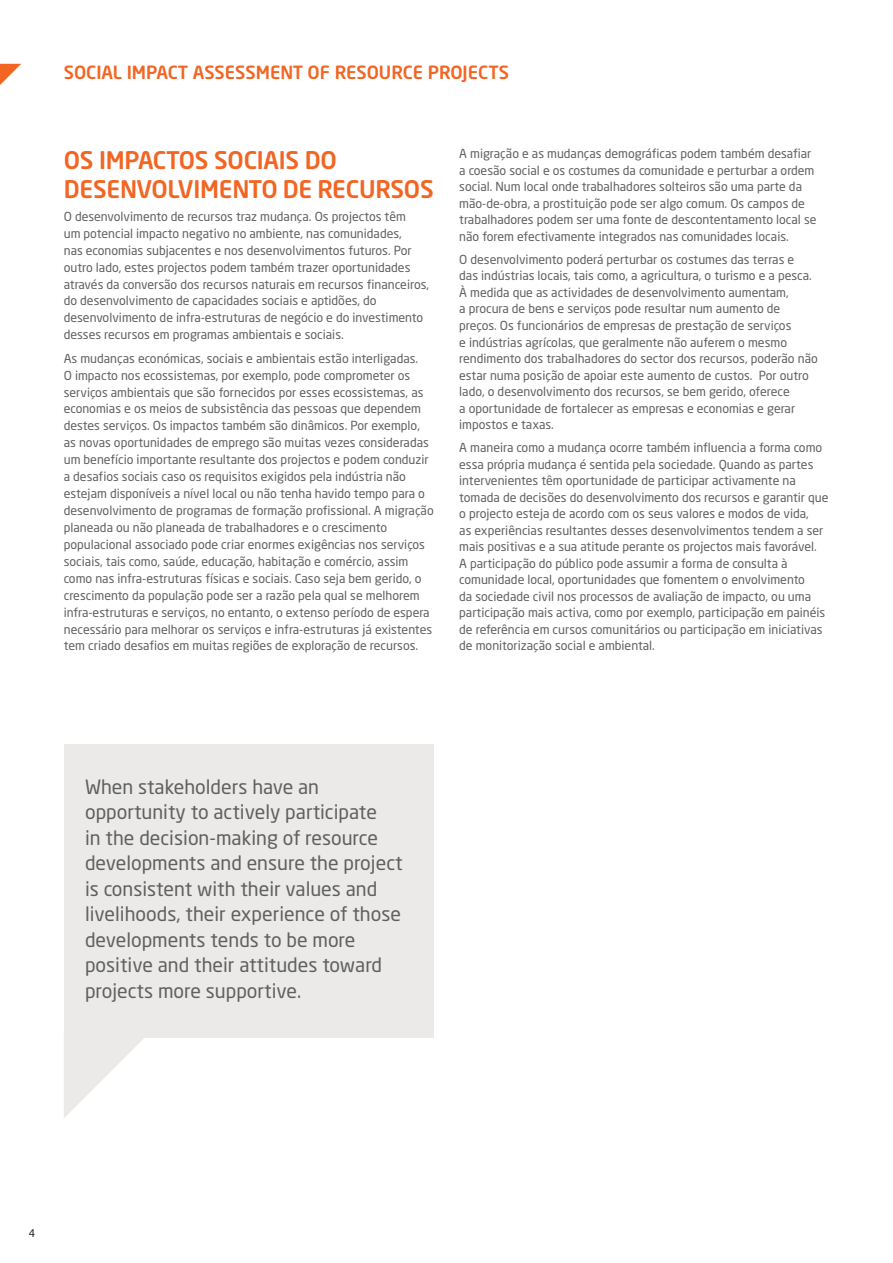
<style>
.page{position:relative;width:893px;height:1263px;background:#fff}
.page>*{position:absolute;margin:0;border:0;box-sizing:border-box;transform-origin:0 0}
.t1{font:500 24px/29px "Neo Sans";letter-spacing:-.01em;color:#f26522}
.t2{font:19.5px/25.5px "Neo Sans";color:#5f6060}
.t3{font:500 18px "Neo Sans";color:#f26522}
.t4{font:12.3px/16.5px "Neo Sans";color:#5f6060}
.t5{font:10.5px "Neo Sans";color:#231f20}
</style>
<div class="page">
<svg style="left:64px;top:1037px;width:85px;height:81px"></svg>
<svg style="left:0;top:64px;width:21px;height:21px"></svg>
<div style="left:64px;top:744px;width:370px;height:293px;background:#ebeae9"></div>
<h3 class="t3" style="left:64px;top:61px;width:447px">SOCIAL IMPACT ASSESSMENT OF RESOURCE PROJECTS</h3>
<h1 class="t1" style="left:64px;top:145px;width:371px">OS IMPACTOS SOCIAIS DO<br>DESENVOLVIMENTO DE RECURSOS</h1>
<p class="t4" style="left:64px;top:208px;width:367px;line-height:17px">O desenvolvimento de recursos traz mudança. Os projectos têm<br>um potencial impacto negativo no ambiente, nas comunidades,<br>nas economias subjacentes e nos desenvolvimentos futuros. Por outro lado, estes projectos podem também trazer oportunidades através da conversão dos recursos naturais em recursos financeiros, do desenvolvimento de capacidades sociais e aptidões, do desenvolvimento de infra-estruturas de negócio e do investimento desses recursos em programas ambientais e sociais.</p>
<p class="t4" style="left:64px;top:349px;width:371px;line-height:17px">As mudanças económicas, sociais e ambientais estão interligadas.<br>O impacto nos ecossistemas, por exemplo, pode comprometer os serviços ambientais que são fornecidos por esses ecossistemas, as economias e os meios de subsistência das pessoas que dependem destes serviços. Os impactos também são dinâmicos. Por exemplo, as novas oportunidades de emprego são muitas vezes consideradas um benefício importante resultante dos projectos e podem conduzir a desafios sociais caso os requisitos exigidos pela indústria não estejam disponíveis a nível local ou não tenha havido tempo para o desenvolvimento de programas de formação profissional. A migração planeada ou não planeada de trabalhadores e o crescimento populacional associado pode criar enormes exigências nos serviços sociais, tais como, saúde, educação, habitação e comércio, assim como nas infra-estruturas físicas e sociais. Caso seja bem gerido, o crescimento da população pode ser a razão pela qual se melhorem infra-estruturas e serviços, no entanto, o extenso período de espera necessário para melhorar os serviços e infra-estruturas já existentes tem criado desafios em muitas regiões de exploração de recursos.</p>
<p class="t4" style="left:459px;top:145px;width:359px">A migração e as mudanças demográficas podem também desafiar a coesão social e os costumes da comunidade e perturbar a ordem social. Num local onde trabalhadores solteiros são uma parte da mão-de-obra, a prostituição pode ser algo comum. Os campos de trabalhadores podem ser uma fonte de descontentamento local se não forem efectivamente integrados nas comunidades locais.</p>
<p class="t4" style="left:459px;top:251px;width:360px">O desenvolvimento poderá perturbar os costumes das terras e<br>das indústrias locais, tais como, a agricultura, o turismo e a pesca.<br>À medida que as actividades de desenvolvimento aumentam,<br>a procura de bens e serviços pode resultar num aumento de preços. Os funcionários de empresas de prestação de serviços<br>e indústrias agrícolas, que geralmente não auferem o mesmo rendimento dos trabalhadores do sector dos recursos, poderão não estar numa posição de apoiar este aumento de custos. Por outro lado, o desenvolvimento dos recursos, se bem gerido, oferece<br>a oportunidade de fortalecer as empresas e economias e gerar impostos e taxas.</p>
<p class="t4" style="left:459px;top:439px;width:371px">A maneira como a mudança ocorre também influencia a forma como essa própria mudança é sentida pela sociedade. Quando as partes intervenientes têm oportunidade de participar activamente na tomada de decisões do desenvolvimento dos recursos e garantir que o projecto esteja de acordo com os seus valores e modos de vida,<br>as experiências resultantes desses desenvolvimentos tendem a ser mais positivas e a sua atitude perante os projectos mais favorável.<br>A participação do público pode assumir a forma de consulta à comunidade local, oportunidades que fomentem o envolvimento<br>da sociedade civil nos processos de avaliação de impacto, ou uma participação mais activa, como por exemplo, participação em painéis de referência em cursos comunitários ou participação em iniciativas de monitorização social e ambiental.</p>
<p class="t2" style="left:85px;top:773px;width:319px">When stakeholders have an opportunity to actively participate<br>in the decision-making of resource developments and ensure the project is consistent with their values and livelihoods, their experience of those developments tends to be more positive and their attitudes toward projects more supportive.</p>
<p class="t5" style="left:29px;top:1227px;width:8px">4</p>
</div>
